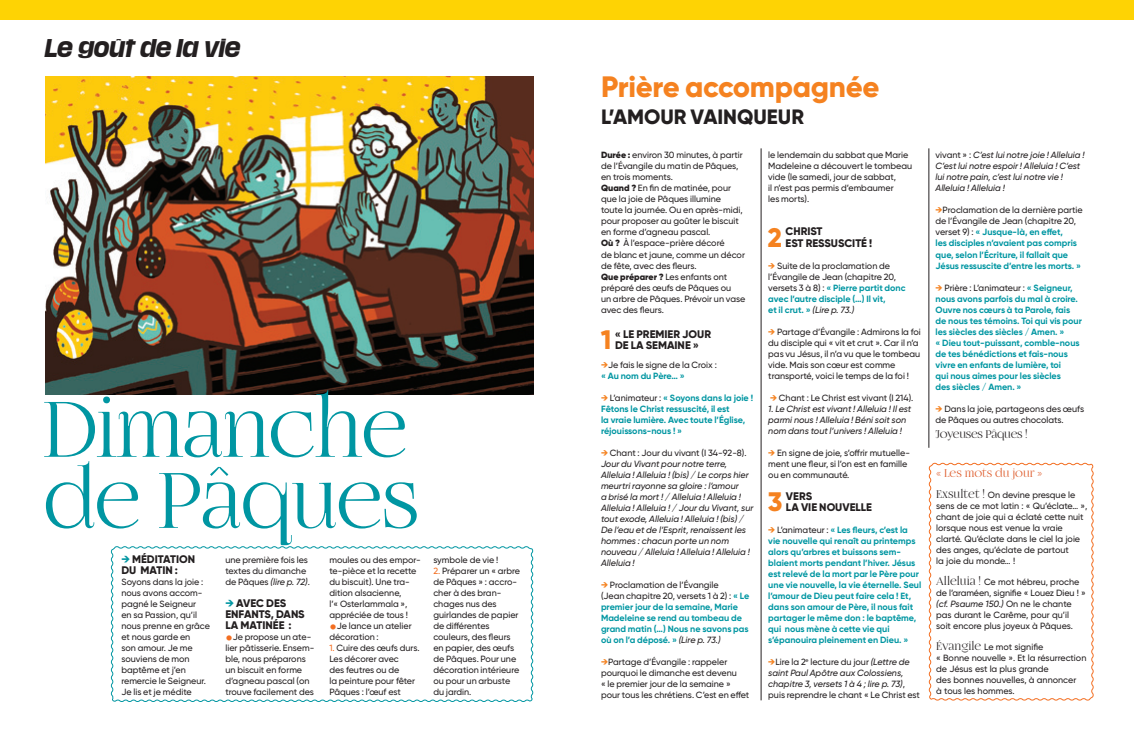
<style>
.page{position:relative;width:1134px;height:738px;background:#fff}
.page>*{position:absolute;margin:0;border:0;box-sizing:border-box;transform-origin:0 0}
.t1{font:91.4px/71px "Fogtwo No 5";letter-spacing:-.02em;color:#0096a2}
.t2{font:800 29.4px "Gilroy";letter-spacing:-.01em;color:#f58220}
.t3{font:800 26.7px "Gilroy";color:#f58220}
.t4{font:italic 700 22px "Media Sans";letter-spacing:.02em;color:#231f20}
.t5{font:800 20.7px "Gilroy";color:#231f20}
.t6{font:13px "Fogtwo No 5";color:#dd5827}
.t7{font:13px "Fogtwo No 5";letter-spacing:-.02em;color:#231f20}
.t8{font:800 11px/11px "Gilroy";color:#231f20}
.t9{font:500 9px/11px "Gilroy";color:#231f20}
.t10{font:700 9px/11px "Gilroy";color:#0096a2}
.t11{font:italic 500 9px/11px "Gilroy";color:#231f20}
.s1{color:#0096a2}
.s2{font-style:italic}
.s3{font-size:23px;color:#f36e21}
.s4{color:#f36e21}
.s5{font-weight:900}
.s6{font-weight:800;color:#f58220}
.s7{font-weight:700;color:#0096a2}
.s8{font-weight:500;color:#231f20}
.s9{font-weight:800;font-style:normal;color:#f58220}
.s10{font-style:normal}
.s11{font-weight:500;font-style:italic;color:#231f20}
.s12{font-family:"Fogtwo No 5";font-weight:400;font-size:13px}
</style>
<div class="page">
<div style="left:0;top:0;width:1134px;height:20px;background:#fed304"></div>
<img style="left:45px;top:76px;width:488px;height:317px">
<svg style="left:110px;top:546px;width:424px;height:156px"></svg>
<svg style="left:928px;top:462px;width:166px;height:238px"></svg>
<hr style="left:761px;top:148px;width:1px;height:551px;background:#231f20">
<hr style="left:929px;top:148px;width:1px;height:299px;background:#231f20">
<h3 class="t4" style="left:45px;top:35px;width:196px">Le goût de la vie</h3>
<h1 class="t1" style="left:43px;top:396px;width:378px">Dimanche de Pâques</h1>
<p class="t8" style="left:121px;top:553px;width:75px"><span class="s1">→</span> MÉDITATION<br>DU MATIN :</p>
<p class="t9" style="left:121px;top:575px;width:90px">Soyons dans la joie : nous avons accom&shy;pagné le Seigneur<br>en sa Passion, qu’il nous prenne en grâce et nous garde en<br>son amour. Je me souviens de mon baptême et j’en remercie le Seigneur.<br>Je lis et je médite</p>
<p class="t9" style="left:225px;top:553px;width:86px">une première fois les textes du dimanche de Pâques <span class="s2">(lire p. 72)</span>.</p>
<p class="t8" style="left:225px;top:597px;width:26px"><span class="s1">→</span> AVEC</p>
<p class="t9" style="left:329px;top:553px;width:93px">moules ou des empor&shy;te-pièce et la recette du biscuit). Une tra&shy;dition alsacienne,<br>l’« Osterlammala », appréciée de tous !</p>
<p class="t9" style="left:329px;top:619px;width:84px"><span class="s3">•</span>Je lance un atelier décoration :</p>
<p class="t9" style="left:329px;top:641px;width:92px"><span class="s4">1.</span> Cuire des œufs durs.<br>Les décorer avec<br>des feutres ou de<br>la peinture pour fêter<br>Pâques : l’œuf est</p>
<p class="t8" style="left:225px;top:597px;width:81px;text-indent:41px">DES<br>ENFANTS, DANS<br>LA MATINÉE :</p>
<p class="t9" style="left:225px;top:630px;width:90px"><span class="s3">•</span>Je propose un ate&shy;lier pâtisserie. Ensem&shy;ble, nous préparons un biscuit en forme d’agneau pascal (on trouve facilement des</p>
<p class="t9" style="left:433px;top:553px;width:66px">symbole de vie !</p>
<p class="t9" style="left:433px;top:564px;width:88px"><span class="s4">2.</span> Préparer un « arbre de Pâques » : accro&shy;cher à des bran&shy;chages nus des guirlandes de papier de différentes couleurs, des fleurs en papier, des œufs de Pâques. Pour une décoration intérieure ou pour un arbuste du jardin.</p>
<h2 class="t2" style="left:601px;top:68px;width:280px">PRIÈRE ACCOMPAGNÉE</h2>
<h3 class="t5" style="left:601px;top:103px;width:205px">L’AMOUR VAINQUEUR</h3>
<p class="t9" style="left:601px;top:149px;width:146px"><span class="s5">Durée :</span> environ 30 minutes, à partir de l’Évangile du matin de Pâques, en trois moments.<br><span class="s5">Quand ?</span> En fin de matinée, pour que la joie de Pâques illumine toute la journée. Ou en après-midi, pour proposer au goûter le biscuit en forme d’agneau pascal.<br><span class="s5">Où ?</span> À l’espace-prière décoré<br>de blanc et jaune, comme un décor de fête, avec des fleurs.<br><span class="s5">Que préparer ?</span> Les enfants ont préparé des œufs de Pâques ou<br>un arbre de Pâques. Prévoir un vase avec des fleurs.</p>
<h3 class="t3" style="left:601px;top:322px;width:12px">1</h3>
<p class="t8" style="left:615px;top:328px;width:98px">« LE PREMIER JOUR<br>DE LA SEMA</p>
<p class="t9" style="left:768px;top:149px;width:145px">le lendemain du sabbat que Marie<br>Madeleine a découvert le tombeau vide (le samedi, jour de sabbat,<br>il n’est pas permis d’embaumer<br>les morts).</p>
<h3 class="t3" style="left:768px;top:220px;width:16px">2</h3>
<p class="t8" style="left:786px;top:226px;width:88px">CHRIST<br>EST RESSUSCITÉ !</p>
<p class="t9" style="left:768px;top:259px;width:139px"><span class="s6">→</span> Suite de la proclamation de l’Évangile de Jean (chapitre 20, versets 3 à 8) : <span class="s7">« Pierre partit donc avec l’autre disciple (…) Il vit,<br>et il crut. »</span> <span class="s2">(Lire p. 73.)</span></p>
<p class="t9" style="left:768px;top:325px;width:154px"><span class="s6">→</span> Partage d’Évangile : Admirons la foi du disciple qui « vit et crut ». Car il n’a pas vu Jésus, il n’a vu que le tombeau vide. Mais son cœur est comme transporté, voici le temps de la foi !</p>
<p class="t9" style="left:770px;top:391px;width:145px"><span class="s6">→</span> Chant : Le Christ est vivant (I 214).</p>
<p class="t11" style="left:768px;top:402px;width:145px">1. Le Christ est vivant ! Alleluia ! Il est parmi nous ! Alleluia ! Béni soit son nom dans tout l’univers ! Alleluia !</p>
<p class="t9" style="left:768px;top:446px;width:143px"><span class="s6">→</span> En signe de joie, s’offrir mutuelle&shy;ment une fleur, si l’on est en famille ou en communauté.</p>
<h3 class="t3" style="left:768px;top:484px;width:16px">3</h3>
<p class="t8" style="left:786px;top:490px;width:64px">VERS<br>LA VIE NOUVELLE</p>
<p class="t10" style="left:768px;top:523px;width:155px"><span class="s6">→</span> <span class="s8">L’animateur :</span> « Les fleurs, c’est la vie nouvelle qui renaît au printemps alors qu’arbres et buissons sem&shy;blaient morts pendant l’hiver. Jésus est relevé de la mort par le Père pour une vie nouvelle, la vie éternelle. Seul l’amour de Dieu peut faire cela ! Et, dans son amour de Père, il nous fait partager le même don : le baptême, qui nous mène à cette vie qui s’épanouira pleinement en Dieu. »</p>
<p class="t11" style="left:768px;top:655px;width:153px"><span class="s9">→</span><span class="s10">Lire la 2</span><sup>e</sup> <span class="s10">lecture du jour</span> (Lettre de saint Paul Apôtre aux Colossiens, chapitre 3, versets 1 à 4 ; lire p. 73)<span class="s10">, puis reprendre le chant « Le Christ est</span></p>
<p class="t8" style="left:674px;top:339px;width:26px">INE »</p>
<p class="t9" style="left:601px;top:358px;width:117px"><span class="s6">→</span>Je fais le signe de la Croix : <span class="s7">« Au nom du Père… »</span></p>
<p class="t10" style="left:601px;top:391px;width:154px"><span class="s6">→</span> <span class="s8">L’animateur :</span> « Soyons dans la joie !<br>Fêtons le Christ ressuscité, il est<br>la vraie lumière. Avec toute l’Église, réjouissons-nous ! »</p>
<p class="t11" style="left:601px;top:446px;width:154px"><span class="s9">→</span> <span class="s10">Chant : Jour du vivant (I 34-92-8).<br></span>Jour du Vivant pour notre terre, Alleluia ! Alleluia ! (bis) / Le corps hier meurtri rayonne sa gloire : l’amour<br>a brisé la mort ! / Alleluia ! Alleluia !<br>Alleluia ! Alleluia ! / Jour du Vivant, sur tout exode, Alleluia ! Alleluia ! (bis) / De l’eau et de l’Esprit, renaissent les hommes : chacun porte un nom nouveau / Alleluia ! Alleluia ! Alleluia !<br>Alleluia !</p>
<p class="t10" style="left:601px;top:578px;width:150px"><span class="s6">→</span> <span class="s8">Proclamation de l’Évangile<br>(Jean chapitre 20, versets 1 à 2) :</span> « Le premier jour de la semaine, Marie<br>Madeleine se rend au tombeau de grand matin (…) Nous ne savons pas où on l’a déposé. » <span class="s11">(Lire p. 73.)</span></p>
<p class="t9" style="left:601px;top:655px;width:150px"><span class="s6">→</span>Partage d’Évangile : rappeler pourquoi le dimanche est devenu<br>« le premier jour de la semaine » pour tous les chrétiens. C’est en effet</p>
<p class="t11" style="left:935px;top:149px;width:151px"><span class="s10">vivant » :</span> C’est lui notre joie ! Alleluia !<br>C’est lui notre espoir ! Alleluia ! C’est lui notre pain, c’est lui notre vie !<br>Alleluia ! Alleluia !</p>
<p class="t10" style="left:935px;top:204px;width:149px"><span class="s6">→</span><span class="s8">Proclamation de la dernière partie de l’Évangile de Jean (chapitre 20, verset 9) :</span> « Jusque-là, en effet,<br>les disciples n’avaient pas compris que, selon l’Écriture, il fallait que Jésus ressuscite d’entre les morts. »</p>
<p class="t10" style="left:935px;top:281px;width:148px"><span class="s6">→</span> <span class="s8">Prière : L’animateur :</span> « Seigneur, nous avons parfois du mal à croire.<br>Ouvre nos cœurs à ta Parole, fais de nous tes témoins. Toi qui vis pour les siècles des siècles / Amen. »<br>« Dieu tout-puissant, comble-nous de tes bénédictions et fais-nous vivre en enfants de lumière, toi<br>qui nous aimes pour les siècles<br>des siècles / Amen. »</p>
<p class="t9" style="left:935px;top:402px;width:150px"><span class="s6">→</span> Dans la joie, partageons des œufs de Pâques ou autres chocolats.</p>
<h3 class="t7" style="left:935px;top:427px;width:93px">Joyeuses Pâques !</h3>
<h3 class="t6" style="left:936px;top:467px;width:108px">« Les mots du jour »</h3>
<p class="t9" style="left:936px;top:489px;width:153px"><span class="s12">Exsultet !</span> On devine presque le sens de ce mot latin : « Qu’éclate… », chant de joie qui a éclaté cette nuit lorsque nous est venue la vraie clarté. Qu’éclate dans le ciel la joie des anges, qu’éclate de partout<br>la joie du monde… !</p>
<p class="t9" style="left:936px;top:575px;width:151px"><span class="s12">Alleluia !</span> Ce mot hébreu, proche de l’araméen, signifie « Louez Dieu ! » <span class="s2">(cf. Psaume 150.)</span> On ne le chante pas durant le Carême, pour qu’il soit encore plus joyeux à Pâques.</p>
<p class="t9" style="left:936px;top:640px;width:152px"><span class="s12">Évangile</span> Le mot signifie<br>« Bonne nouvelle ». Et la résurrection de Jésus est la plus grande<br>des bonnes nouvelles, à annoncer<br>à tous les hommes.</p>
</div>
